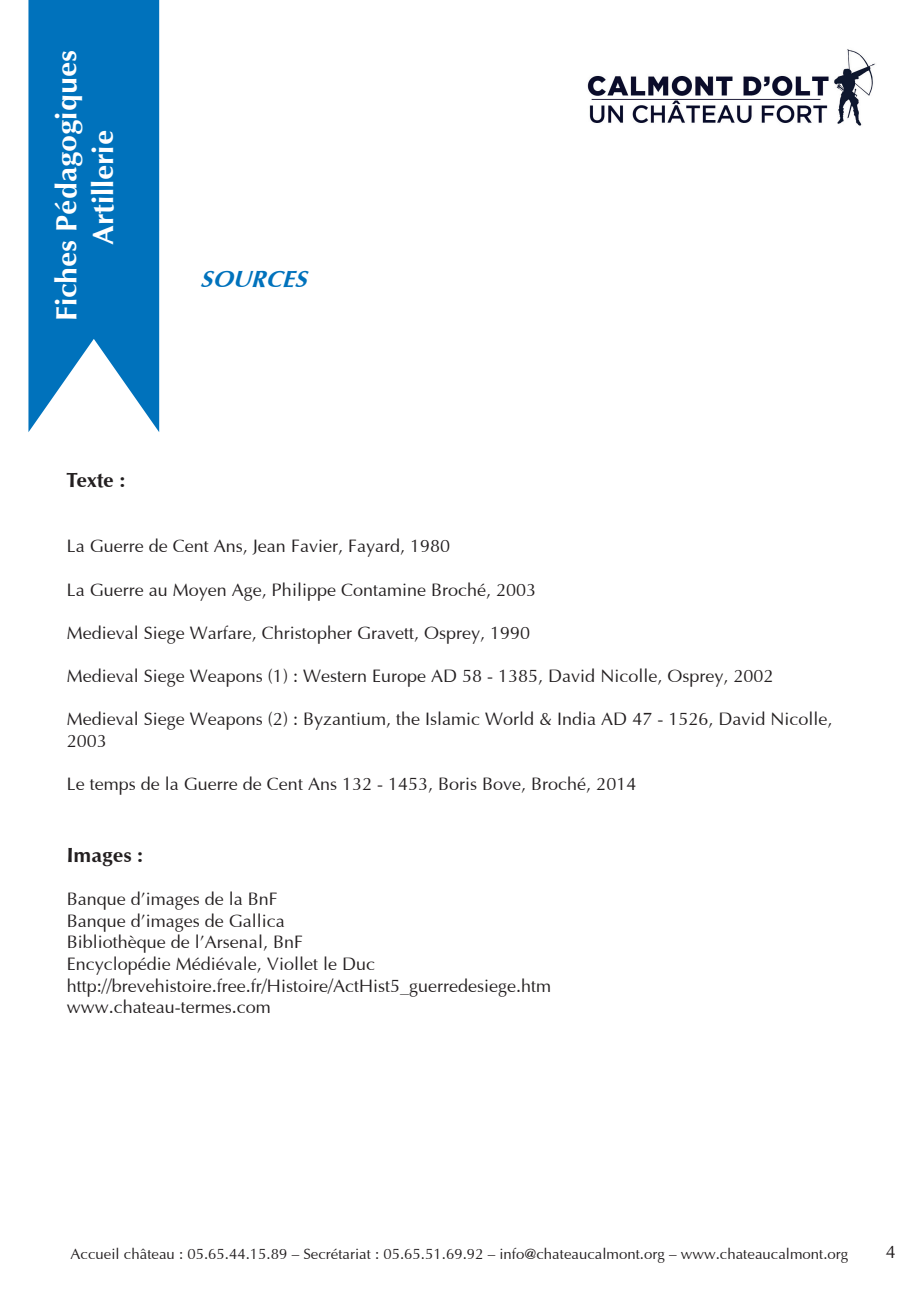
<style>
.page{position:relative;width:919px;height:1289px;background:#fff}
.page>*{position:absolute;margin:0;border:0;box-sizing:border-box;transform-origin:0 0}
.t1{font:700 30px "Optimum";color:#fff}
.t2{font:italic 700 24px "Optimum";color:#0072bc}
.t3{font:700 21px "Optimum";color:#231f20}
.t4{font:18px/21.6px "Optimum";color:#231f20}
.t5{font:15px "Optimum";color:#231f20}
</style>
<div class="page">
<svg style="left:28px;top:0;width:131px;height:432px;fill:#0072bc"></svg>
<img style="left:587px;top:49px;width:289px;height:77px">
<p class="t1" style="left:49px;top:321px;width:272px;rotate:-90deg">Fiches Pédagogiques</p>
<p class="t1" style="left:86px;top:245px;width:116px;rotate:-90deg">Artillerie</p>
<p class="t3" style="left:67px;top:468px;width:60px">Texte :</p>
<p class="t2" style="left:200px;top:265px;width:108px">SOURCES</p>
<p class="t4" style="left:67px;top:535px;width:385px">La Guerre de Cent Ans, Jean Favier, Fayard, 1980</p>
<p class="t4" style="left:67px;top:578px;width:471px">La Guerre au Moyen Age, Philippe Contamine Broché, 2003</p>
<p class="t4" style="left:67px;top:622px;width:465px">Medieval Siege Warfare, Christopher Gravett, Osprey, 1990</p>
<p class="t4" style="left:67px;top:665px;width:708px">Medieval Siege Weapons (1) : Western Europe AD 58 - 1385, David Nicolle, Osprey, 2002</p>
<p class="t4" style="left:67px;top:708px;width:767px">Medieval Siege Weapons (2) : Byzantium, the Islamic World &amp; India AD 47 - 1526, David Nicolle,<br>2003</p>
<p class="t4" style="left:67px;top:773px;width:571px">Le temps de la Guerre de Cent Ans 132 - 1453, Boris Bove, Broché, 2014</p>
<p class="t3" style="left:67px;top:842px;width:78px">Images :</p>
<p class="t4" style="left:67px;top:888px;width:213px">Banque d’images de la BnF</p>
<p class="t4" style="left:67px;top:910px;width:220px">Banque d’images de Gallica</p>
<p class="t4" style="left:67px;top:931px;width:238px">Bibliothèque de l’Arsenal, BnF</p>
<p class="t4" style="left:67px;top:953px;width:310px">Encyclopédie Médiévale, Viollet le Duc</p>
<p class="t4" style="left:67px;top:974px;width:486px">http://brevehistoire.free.fr/Histoire/ActHist5_guerredesiege.htm</p>
<p class="t4" style="left:67px;top:996px;width:206px">www.chateau-termes.com</p>
<p class="t5" style="left:71px;top:1244px;width:779px">Accueil château : 05.65.44.15.89 – Secrétariat : 05.65.51.69.92 – info@chateaucalmont.org – www.chateaucalmont.org</p>
<p class="t4" style="left:885px;top:1241px;width:12px">4</p>
</div>
